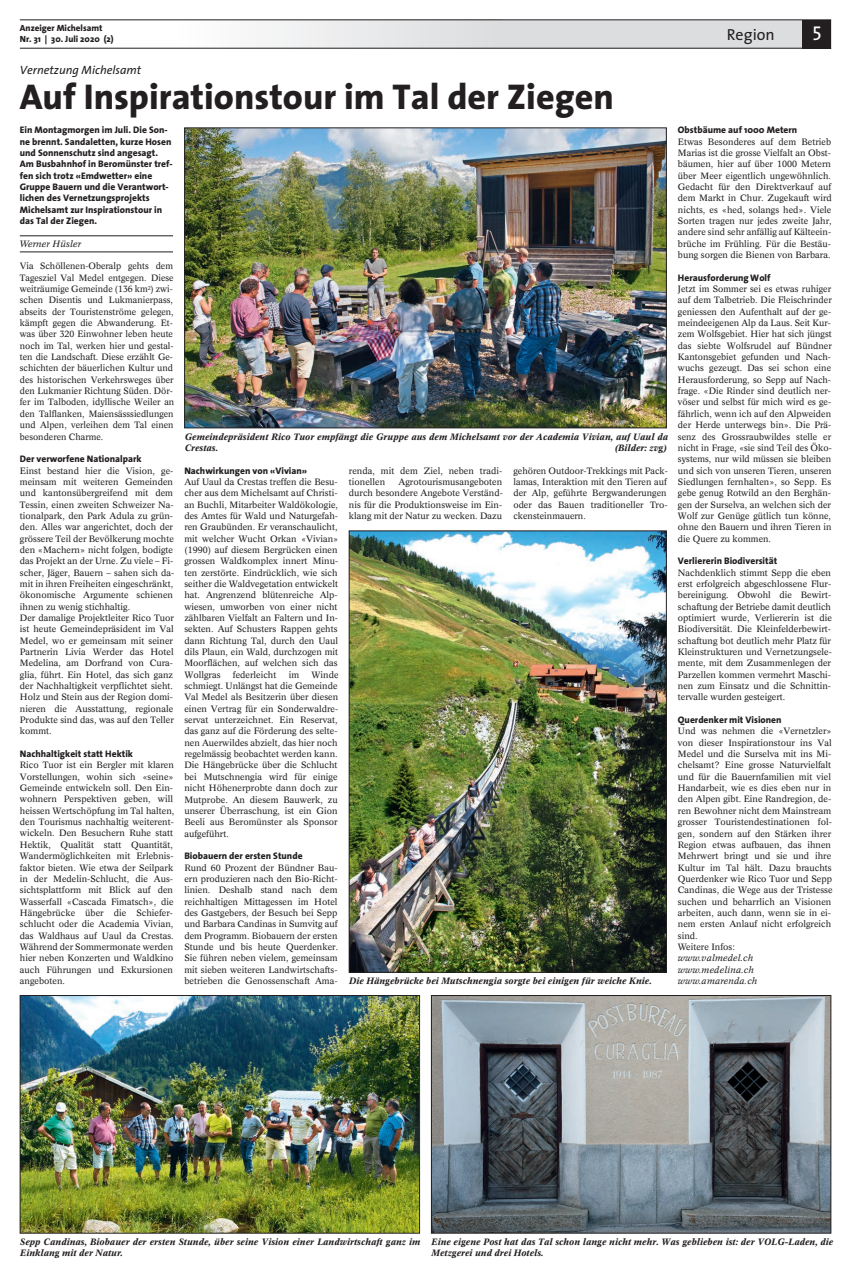
<style>
.page{position:relative;width:851px;height:1276px;background:#fff}
.page>*{position:absolute;margin:0;border:0;box-sizing:border-box;transform-origin:0 0}
.t1{font:800 36px "The Sans";color:#231f20}
.t2{font:20px "The Sans Caps";color:#fff}
.t3{font:16px "The Sans";color:#231f20}
.t4{font:italic 12px "The Sans";color:#231f20}
.t5{font:800 9.5px/11.3px "The Sans";color:#231f20}
.t6{font:9px/11.3px "Concorde";color:#231f20;text-align:justify}
.t7{font:italic 700 9px/11.3px "Concorde";color:#231f20}
.t8{font:italic 9px/11.3px "Concorde";color:#231f20}
.t9{font:800 9px/11.3px "The Sans";color:#231f20}
</style>
<div class="page">
<div style="left:502px;top:20px;width:329px;height:28px;background:#dcdddf"></div>
<div style="left:173px;top:20px;width:329px;height:28px;background:linear-gradient(to right,#fff,#dbdcdf)"></div>
<div style="left:802px;top:20px;width:29px;height:28px;background:#231f20"></div>
<hr style="left:20px;top:20px;width:811px;height:1px;background:#231f20">
<hr style="left:20px;top:48px;width:811px;height:1px;background:#231f20">
<hr style="left:20px;top:235px;width:153px;height:1px;background:#231f20">
<hr style="left:20px;top:252px;width:153px;height:1px;background:#231f20">
<img style="left:186px;top:130px;width:478px;height:296px">
<div style="left:184px;top:128px;width:482px;height:300px;border:1px solid #231f20"></div>
<img style="left:22px;top:997px;width:396px;height:234px">
<div style="left:20px;top:995px;width:400px;height:238px;border:1px solid #231f20"></div>
<img style="left:433px;top:997px;width:396px;height:234px">
<div style="left:431px;top:995px;width:400px;height:238px;border:1px solid #231f20"></div>
<img style="left:351px;top:532px;width:313px;height:438px">
<div style="left:349px;top:530px;width:317px;height:442px;border:1px solid #231f20"></div>
<p class="t9" style="left:20px;top:22px;width:95px">Anzeiger Michelsamt<br>Nr. 31 | 30. Juli 2020 (2)</p>
<h2 class="t2" style="left:812px;top:17px;width:11px">5</h2>
<h3 class="t4" style="left:20px;top:60px;width:123px">Vernetzung Michelsamt</h3>
<h1 class="t1" style="left:20px;top:67px;width:595px">Auf Inspirationstour im Tal der Ziegen</h1>
<p class="t5" style="left:20px;top:124px;width:154px">Ein Montagmorgen im Juli. Die Son&shy;ne brennt. Sandaletten, kurze Hosen und Sonnenschutz sind angesagt.<br>Am Busbahnhof in Beromünster tref&shy;fen sich trotz «Emdwetter» eine<br>Gruppe Bauern und die Verantwort&shy;lichen des Vernetzungsprojekts<br>Michelsamt zur Inspirationstour in das Tal der Ziegen.</p>
<p class="t8" style="left:20px;top:238px;width:63px">Werner Hüsler</p>
<p class="t6" style="left:20px;top:260px;width:156px;text-align:left">Via Schöllenen-Oberalp gehts dem Tagesziel Val Medel entgegen. Diese weiträumige Gemeinde (136 km<sup>2</sup>) zwi&shy;schen Disentis und Lukmanierpass, abseits der Touristenströme gelegen, kämpft gegen die Abwanderung. Et&shy;was über 320 Einwohner leben heute noch im Tal, werken hier und gestal&shy;ten die Landschaft. Diese erzählt Ge&shy;schichten der bäuerlichen Kultur und des historischen Verkehrsweges über den Lukmanier Richtung Süden. Dör&shy;fer im Talboden, idyllische Weiler an den Talflanken, Maiensässsiedlungen und Alpen, verleihen dem Tal einen besonderen Charme.</p>
<p class="t5" style="left:20px;top:453px;width:123px">Der verworfene Nationalpark</p>
<p class="t6" style="left:20px;top:464px;width:156px;text-align:left">Einst bestand hier die Vision, ge&shy;meinsam mit weiteren Gemeinden und kantonsübergreifend mit dem Tessin, einen zweiten Schweizer Na&shy;tionalpark, den Park Adula zu grün&shy;den. Alles war angerichtet, doch der grössere Teil der Bevölkerung mochte den «Machern» nicht folgen, bodigte das Projekt an der Urne. Zu viele – Fi&shy;scher, Jäger, Bauern – sahen sich da&shy;mit in ihren Freiheiten eingeschränkt, ökonomische Argumente schienen ihnen zu wenig stichhaltig.<br>Der damalige Projektleiter Rico Tuor ist heute Gemeindepräsident im Val Medel, wo er gemeinsam mit seiner Partnerin Livia Werder das Hotel Medelina, am Dorfrand von Cura&shy;glia, führt. Ein Hotel, das sich ganz der Nachhaltigkeit verpflichtet sieht.<br>Holz und Stein aus der Region domi&shy;nieren die Ausstattung, regionale Produkte sind das, was auf den Teller kommt.</p>
<p class="t5" style="left:20px;top:748px;width:115px">Nachhaltigkeit statt Hektik</p>
<p class="t6" style="left:20px;top:759px;width:156px;text-align:left">Rico Tuor ist ein Bergler mit klaren Vorstellungen, wohin sich «seine» Gemeinde entwickeln soll. Den Ein&shy;wohnern Perspektiven geben, will heissen Wertschöpfung im Tal halten, den Tourismus nachhaltig weiterent&shy;wickeln. Den Besuchern Ruhe statt Hektik, Qualität statt Quantität, Wandermöglichkeiten mit Erlebnis&shy;faktor bieten. Wie etwa der Seilpark in der Medelin-Schlucht, die Aus&shy;sichtsplattform mit Blick auf den Wasserfall «Cascada Fimatsch», die Hängebrücke über die Schiefer&shy;schlucht oder die Academia Vivian, das Waldhaus auf Uaul da Crestas.<br>Während der Sommermonate werden hier neben Konzerten und Waldkino auch Führungen und Exkursionen angeboten.</p>
<h3 class="t3" style="left:726px;top:22px;width:49px">Region</h3>
<p class="t5" style="left:677px;top:124px;width:121px">Obstbäume auf 1000 Metern</p>
<p class="t6" style="left:677px;top:136px;width:155px">Etwas Besonderes auf dem Betrieb Marias ist die grosse Vielfalt an Obst&shy;bäumen, hier auf über 1000 Metern über Meer eigentlich ungewöhnlich.<br>Gedacht für den Direktverkauf auf dem Markt in Chur. Zugekauft wird nichts, es «hed, solangs hed». Viele Sorten tragen nur jedes zweite Jahr, andere sind sehr anfällig auf Kälteein&shy;brüche im Frühling. Für die Bestäu&shy;bung sorgen die Bienen von Barbara.</p>
<p class="t5" style="left:677px;top:272px;width:94px">Herausforderung Wolf</p>
<p class="t6" style="left:677px;top:283px;width:155px">Jetzt im Sommer sei es etwas ruhiger auf dem Talbetrieb. Die Fleischrinder geniessen den Aufenthalt auf der ge&shy;meindeeigenen Alp da Laus. Seit Kur&shy;zem Wolfsgebiet. Hier hat sich jüngst das siebte Wolfsrudel auf Bündner Kantonsgebiet gefunden und Nach&shy;wuchs gezeugt. Das sei schon eine Herausforderung, so Sepp auf Nach&shy;frage. «Die Rinder sind deutlich ner&shy;vöser und selbst für mich wird es ge&shy;fährlich, wenn ich auf den Alpweiden der Herde unterwegs bin». Die Prä&shy;senz des Grossraubwildes stelle er nicht in Frage, «sie sind Teil des Öko&shy;systems, nur wild müssen sie bleiben und sich von unseren Tieren, unseren Siedlungen fernhalten», so Sepp. Es gebe genug Rotwild an den Berghän&shy;gen der Surselva, an welchen sich der Wolf zur Genüge gütlich tun könne, ohne den Bauern und ihren Tieren in die Quere zu kommen.</p>
<p class="t5" style="left:677px;top:555px;width:101px">Verliererin Biodiversität</p>
<p class="t6" style="left:677px;top:566px;width:155px">Nachdenklich stimmt Sepp die eben erst erfolgreich abgeschlossene Flur&shy;bereinigung. Obwohl die Bewirt&shy;schaftung der Betriebe damit deutlich optimiert wurde, Verliererin ist die Biodiversität. Die Kleinfelderbewirt&shy;schaftung bot deutlich mehr Platz für Kleinstrukturen und Vernetzungsele&shy;mente, mit dem Zusammenlegen der Parzellen kommen vermehrt Maschi&shy;nen zum Einsatz und die Schnittin&shy;tervalle wurden gesteigert.</p>
<p class="t5" style="left:677px;top:714px;width:105px">Querdenker mit Visionen</p>
<p class="t6" style="left:677px;top:725px;width:156px;text-align:left">Und was nehmen die «Vernetzler» von dieser Inspirationstour ins Val<br>Medel und die Surselva mit ins Mi&shy;chelsamt? Eine grosse Naturvielfalt und für die Bauernfamilien mit viel<br>Handarbeit, wie es dies eben nur in den Alpen gibt. Eine Randregion, de&shy;ren Bewohner nicht dem Mainstream grosser Touristendestinationen fol&shy;gen, sondern auf den Stärken ihrer<br>Region etwas aufbauen, das ihnen<br>Mehrwert bringt und sie und ihre<br>Kultur im Tal hält. Dazu brauchts<br>Querdenker wie Rico Tuor und Sepp<br>Candinas, die Wege aus der Tristesse suchen und beharrlich an Visionen arbeiten, auch dann, wenn sie in ei&shy;nem ersten Anlauf nicht erfolgreich sind.<br>Weitere Infos:</p>
<p class="t8" style="left:677px;top:952px;width:81px">www.valmedel.ch www.medelina.ch www.amarenda.ch</p>
<p class="t7" style="left:184px;top:431px;width:485px">Gemeindepräsident Rico Tuor empfängt die Gruppe aus dem Michelsamt vor der Academia Vivian, auf Uaul da<br>Crestas.</p>
<p class="t7" style="left:614px;top:442px;width:54px">(Bilder: zvg)</p>
<p class="t5" style="left:184px;top:464px;width:124px">Nachwirkungen von «Vivian»</p>
<p class="t6" style="left:184px;top:476px;width:155px">Auf Uaul da Crestas treffen die Besu&shy;cher aus dem Michelsamt auf Christi&shy;an Buchli, Mitarbeiter Waldökologie, des Amtes für Wald und Naturgefah&shy;ren Graubünden. Er veranschaulicht, mit welcher Wucht Orkan «Vivian» (1990) auf diesem Bergrücken einen grossen Waldkomplex innert Minu&shy;ten zerstörte. Eindrücklich, wie sich seither die Waldvegetation entwickelt hat. Angrenzend blütenreiche Alp&shy;wiesen, umworben von einer nicht zählbaren Vielfalt an Faltern und In&shy;sekten. Auf Schusters Rappen gehts dann Richtung Tal, durch den Uaul dils Plaun, ein Wald, durchzogen mit Moorflächen, auf welchen sich das Wollgras</p>
<p class="t6" style="left:349px;top:476px;width:155px;text-indent:50px">Agrotourismusangeboten durch besondere Angebote Verständ&shy;nis für die Produktionsweise im Ein&shy;klang mit der Natur zu wecken. Dazu</p>
<p class="t6" style="left:513px;top:464px;width:156px;text-align:left">gehören Outdoor-Trekkings mit Pack&shy;lamas, Interaktion mit den Tieren auf der Alp, geführte Bergwanderungen oder das Bauen traditioneller Tro&shy;ckensteinmauern.</p>
<p class="t6" style="left:349px;top:464px;width:155px">renda, mit dem Ziel, neben tradi&shy;tionellen</p>
<p class="t6" style="left:184px;top:668px;width:156px;text-indent:127px">Winde schmiegt. Unlängst hat die Gemeinde Val Medel als Besitzerin über diesen einen Vertrag für ein Sonderwaldre&shy;servat unterzeichnet. Ein Reservat, das ganz auf die Förderung des selte&shy;nen Auerwildes abzielt, das hier noch regelmässig beobachtet werden kann.<br>Die Hängebrücke über die Schlucht bei Mutschnengia wird für einige nicht Höhenerprobte dann doch zur Mutprobe. An diesem Bauwerk, zu unserer Überraschung, ist ein Gion Beeli aus Beromünster als Sponsor aufgeführt.</p>
<p class="t5" style="left:184px;top:850px;width:120px">Biobauern der ersten Stunde</p>
<p class="t6" style="left:184px;top:861px;width:155px">Rund 60 Prozent der Bündner Bau&shy;ern produzieren nach den Bio-Richt&shy;linien. Deshalb stand nach dem reichhaltigen Mittagessen im Hotel des Gastgebers, der Besuch bei Sepp und Barbara Candinas in Sumvitg auf dem Programm. Biobauern der ersten Stunde und bis heute Querdenker.<br>Sie führen neben vielem, gemeinsam mit sieben weiteren Landwirtschafts&shy;betrieben die Genossenschaft Ama-</p>
<p class="t6" style="left:233px;top:668px;width:45px">federleicht</p>
<p class="t6" style="left:289px;top:668px;width:12px">im</p>
<p class="t7" style="left:349px;top:975px;width:304px">Die Hängebrücke bei Mutschnengia sorgte bei einigen für weiche Knie.</p>
<p class="t7" style="left:20px;top:1236px;width:402px">Sepp Candinas, Biobauer der ersten Stunde, über seine Vision einer Landwirtschaft ganz im<br>Einklang mit der Natur.</p>
<p class="t7" style="left:431px;top:1236px;width:403px">Eine eigene Post hat das Tal schon lange nicht mehr. Was geblieben ist: der VOLG-Laden, die<br>Metzgerei und drei Hotels.</p>
</div>
